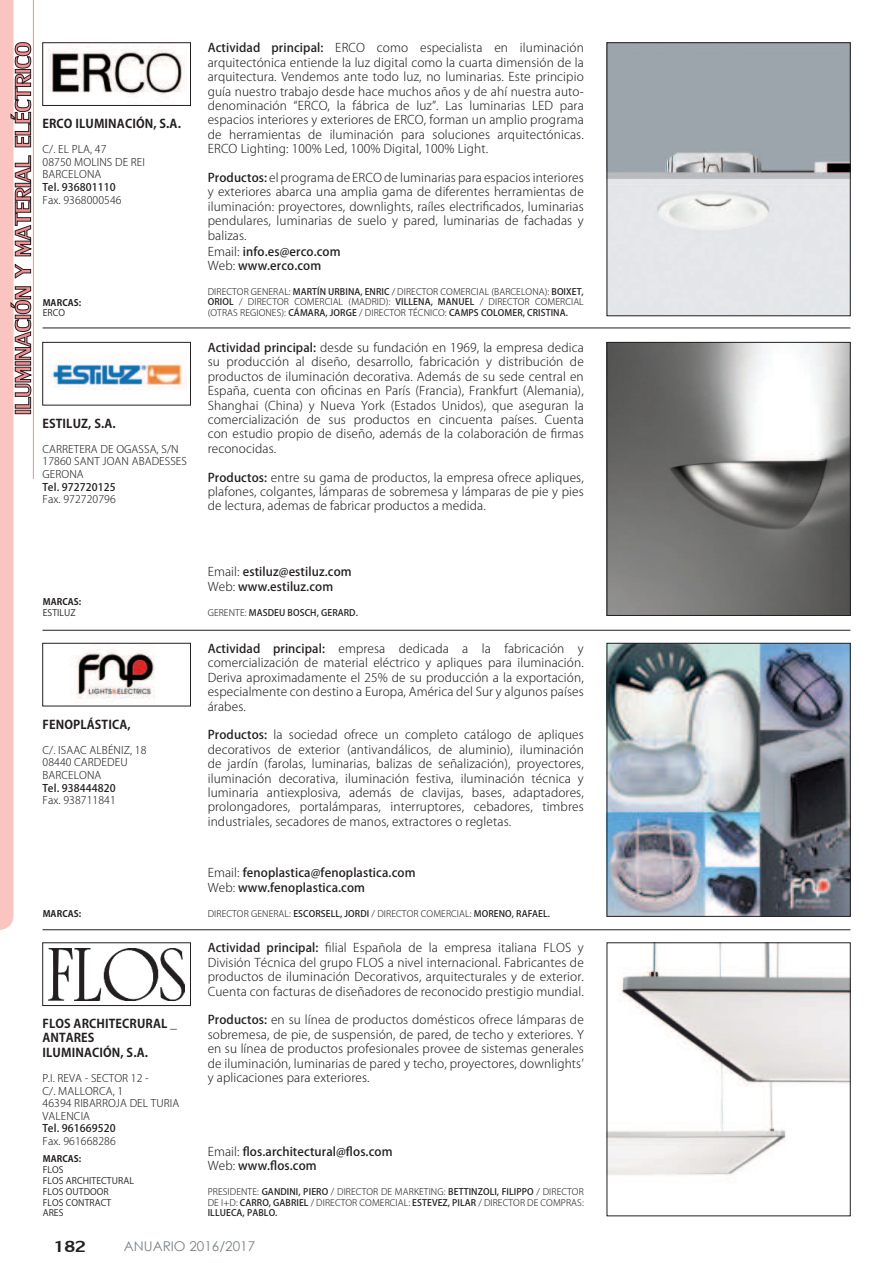
<style>
.page{position:relative;width:893px;height:1263px;background:#fff}
.page>*{position:absolute;margin:0;border:0;box-sizing:border-box;transform-origin:0 0}
.t1{font:24px "Lily UPC";color:#231f20}
.t2{font:13.5px "Century Gothic";color:#7b8387}
.t3{font:300 12px/14.4px "Koz Go Pro";letter-spacing:.01em;color:#231f20;text-align:justify}
.t4{font:500 12px/14.4px "Koz Go Pro";letter-spacing:.01em;color:#231f20}
.t5{font:700 12px/14.4px "Koz Go Pro";letter-spacing:.01em;color:#231f20}
.t6{font:300 10.5px/12.6px "Koz Go Pro";letter-spacing:.01em;color:#231f20}
.t7{font:500 10.5px "Koz Go Pro";letter-spacing:.01em;color:#231f20}
.t8{font:300 9px/10.5px "Koz Go Pro";letter-spacing:.01em;color:#231f20;text-align:justify}
.t9{font:9px/10.8px "Koz Go Pro";letter-spacing:.01em;color:#231f20}
.t10{font:700 9px "Koz Go Pro";letter-spacing:.01em;color:#231f20}
.t11{font:500 9px "Koz Go Pro";letter-spacing:.01em;color:#231f20}
.s1{font-weight:500}
.s2{font-weight:300}
</style>
<div class="page">
<hr style="left:43px;top:328px;width:807px;height:1px;background:#231f20">
<hr style="left:43px;top:630px;width:807px;height:1px;background:#231f20">
<hr style="left:43px;top:929px;width:807px;height:1px;background:#231f20">
<img style="left:609px;top:45px;width:239px;height:269px">
<img style="left:48px;top:46px;width:137px;height:51px">
<div style="left:43px;top:43px;width:148px;height:63px;border:1px solid #231f20"></div>
<img style="left:609px;top:344px;width:239px;height:270px">
<div style="left:607px;top:342px;width:243px;height:274px;border:1px solid #231f20"></div>
<img style="left:51px;top:364px;width:136px;height:25px">
<div style="left:43px;top:342px;width:148px;height:63px;border:1px solid #231f20"></div>
<img style="left:609px;top:645px;width:239px;height:269px">
<div style="left:607px;top:643px;width:243px;height:273px;border:1px solid #231f20"></div>
<img style="left:70px;top:645px;width:85px;height:57px">
<div style="left:43px;top:643px;width:148px;height:63px;border:1px solid #231f20"></div>
<img style="left:609px;top:944px;width:239px;height:232px">
<img style="left:49px;top:948px;width:136px;height:52px">
<div style="left:43px;top:942px;width:148px;height:64px;border:1px solid #231f20"></div>
<svg style="left:0;top:0;width:31px;height:930px"></svg>
<hr style="left:33px;top:0;width:1px;height:479px;background:#f48e91">
<p class="t5" style="left:43px;top:117px;width:140px">ERCO ILUMINACIÓN, S.A.</p>
<p class="t6" style="left:43px;top:143px;width:104px">C/. EL PLA, 47<br>08750 MOLINS DE REI<br>BARCELONA</p>
<p class="t7" style="left:43px;top:180px;width:75px">Tel. 936801110</p>
<p class="t6" style="left:43px;top:193px;width:81px">Fax. 9368000546</p>
<p class="t10" style="left:43px;top:296px;width:40px">MARCAS:</p>
<p class="t9" style="left:43px;top:308px;width:24px">ERCO</p>
<p class="t5" style="left:43px;top:417px;width:75px">ESTILUZ, S.A.</p>
<p class="t6" style="left:43px;top:443px;width:146px">CARRETERA DE OGASSA, S/N<br>17860 SANT JOAN ABADESSES<br>GERONA</p>
<p class="t7" style="left:43px;top:480px;width:75px">Tel. 972720125</p>
<p class="t6" style="left:43px;top:493px;width:75px">Fax. 972720796</p>
<p class="t10" style="left:43px;top:596px;width:40px">MARCAS:</p>
<p class="t9" style="left:43px;top:607px;width:35px">ESTILUZ</p>
<p class="t5" style="left:43px;top:718px;width:90px">FENOPLÁSTICA,</p>
<p class="t6" style="left:43px;top:744px;width:105px">C/. ISAAC ALBÉNIZ, 18<br>08440 CARDEDEU<br>BARCELONA</p>
<p class="t7" style="left:43px;top:781px;width:75px">Tel. 938444820</p>
<p class="t6" style="left:43px;top:794px;width:75px">Fax. 938711841</p>
<p class="t3" style="left:208px;top:41px;width:378px"><span class="s1">Actividad principal:</span> ERCO como especialista en iluminación arquitectónica entiende la luz digital como la cuarta dimensión de la arquitectura. Vendemos ante todo luz, no luminarias. Este principio guía nuestro trabajo desde hace muchos años y de ahí nuestra auto&shy;denominación “ERCO, la fábrica de luz”. Las luminarias LED para espacios interiores y exteriores de ERCO, forman un amplio programa de herramientas de iluminación para soluciones arquitectónicas.<br>ERCO Lighting: 100% Led, 100% Digital, 100% Light.</p>
<p class="t3" style="left:208px;top:170px;width:378px"><span class="s1">Productos:</span> el programa de ERCO de luminarias para espacios interiores y exteriores abarca una amplia gama de diferentes herramientas de iluminación: proyectores, downlights, raíles electri昀椀cados, luminarias pendulares, luminarias de suelo y pared, luminarias de fachadas y balizas.</p>
<p class="t4" style="left:208px;top:245px;width:134px"><span class="s2">Email:</span> info.es@erco.com<br><span class="s2">Web:</span> www.erco.com</p>
<p class="t8" style="left:208px;top:286px;width:378px">DIRECTOR GENERAL: <span class="s1">MARTÍN URBINA, ENRIC</span> / DIRECTOR COMERCIAL (BARCELONA): <span class="s1">BOIXET, ORIOL</span> / DIRECTOR COMERCIAL (MADRID): <span class="s1">VILLENA, MANUEL</span> / DIRECTOR COMERCIAL (OTRAS REGIONES): <span class="s1">CÁMARA, JORGE</span> / DIRECTOR TÉCNICO: <span class="s1">CAMPS COLOMER, CRISTINA.</span></p>
<p class="t3" style="left:208px;top:340px;width:378px"><span class="s1">Actividad principal:</span> desde su fundación en 1969, la empresa dedica su producción al diseño, desarrollo, fabricación y distribución de productos de iluminación decorativa. Además de su sede central en España, cuenta con o昀椀cinas en París (Francia), Frankfurt (Alemania), Shanghai (China) y Nueva York (Estados Unidos), que aseguran la comercialización de sus productos en cincuenta países. Cuenta con estudio propio de diseño, además de la colaboración de 昀椀rmas reconocidas.</p>
<p class="t3" style="left:208px;top:470px;width:378px"><span class="s1">Productos:</span> entre su gama de productos, la empresa ofrece apliques, plafones, colgantes, lámparas de sobremesa y lámparas de pie y pies de lectura, ademas de fabricar productos a medida.</p>
<p class="t4" style="left:208px;top:565px;width:145px"><span class="s2">Email:</span> estiluz@estiluz.com<br><span class="s2">Web:</span> www.estiluz.com</p>
<p class="t11" style="left:208px;top:606px;width:152px"><span class="s2">GERENTE:</span> MASDEU BOSCH, GERARD.</p>
<p class="t3" style="left:208px;top:641px;width:378px"><span class="s1">Actividad principal:</span> empresa dedicada a la fabricación y comercialización de material eléctrico y apliques para iluminación.<br>Deriva aproximadamente el 25% de su producción a la exportación, especialmente con destino a Europa, América del Sur y algunos países árabes.</p>
<p class="t3" style="left:208px;top:728px;width:378px"><span class="s1">Productos:</span> la sociedad ofrece un completo catálogo de apliques decorativos de exterior (antivandálicos, de aluminio), iluminación de jardín (farolas, luminarias, balizas de señalización), proyectores, iluminación decorativa, iluminación festiva, iluminación técnica y luminaria antiexplosiva, además de clavijas, bases, adaptadores, prolongadores, portalámparas, interruptores, cebadores, timbres industriales, secadores de manos, extractores o regletas.</p>
<p class="t4" style="left:208px;top:866px;width:209px"><span class="s2">Email:</span> fenoplastica@fenoplastica.com<br><span class="s2">Web:</span> www.fenoplastica.com</p>
<p class="t10" style="left:43px;top:908px;width:40px">MARCAS:</p>
<p class="t8" style="left:208px;top:908px;width:344px">DIRECTOR GENERAL: <span class="s1">ESCORSELL, JORDI</span> / DIRECTOR COMERCIAL: <span class="s1">MORENO, RAFAEL.</span></p>
<p class="t3" style="left:208px;top:941px;width:378px"><span class="s1">Actividad principal:</span> 昀椀lial Española de la empresa italiana FLOS y División Técnica del grupo FLOS a nivel internacional. Fabricantes de productos de iluminación Decorativos, arquitecturales y de exterior.<br>Cuenta con facturas de diseñadores de reconocido prestigio mundial.</p>
<p class="t3" style="left:208px;top:1013px;width:378px"><span class="s1">Productos:</span> en su línea de productos domésticos ofrece lámparas de sobremesa, de pie, de suspensión, de pared, de techo y exteriores. Y en su línea de productos profesionales provee de sistemas generales de iluminación, luminarias de pared y techo, proyectores, downlights’ y aplicaciones para exteriores.</p>
<p class="t5" style="left:43px;top:1017px;width:136px">FLOS ARCHITECRURAL _<br>ANTARES<br>ILUMINACIÓN, S.A.</p>
<p class="t6" style="left:43px;top:1072px;width:138px">P.I. REVA - SECTOR 12 -<br>C/. MALLORCA, 1<br>46394 RIBARROJA DEL TURIA<br>VALENCIA</p>
<p class="t7" style="left:43px;top:1122px;width:75px">Tel. 961669520</p>
<p class="t6" style="left:43px;top:1135px;width:75px">Fax. 961668286</p>
<p class="t4" style="left:208px;top:1145px;width:186px"><span class="s2">Email:</span> 昀氀os.architectural@昀氀os.com<br><span class="s2">Web:</span> www.昀氀os.com</p>
<p class="t8" style="left:208px;top:1186px;width:378px">PRESIDENTE: <span class="s1">GANDINI, PIERO</span> / DIRECTOR DE MARKETING: <span class="s1">BETTINZOLI, FILIPPO</span> / DIRECTOR DE I+D: <span class="s1">CARRO, GABRIEL</span> / DIRECTOR COMERCIAL: <span class="s1">ESTEVEZ, PILAR</span> / DIRECTOR DE COMPRAS:<br><span class="s1">ILLUECA, PABLO.</span></p>
<p class="t10" style="left:43px;top:1153px;width:40px">MARCAS:</p>
<p class="t9" style="left:43px;top:1165px;width:93px">FLOS<br>FLOS ARCHITECTURAL<br>FLOS OUTDOOR<br>FLOS CONTRACT<br>ARES</p>
<h1 class="t1" style="left:54px;top:1229px;width:34px">182</h1>
<p class="t2" style="left:124px;top:1241px;width:133px">ANUARIO 2016/2017</p>
</div>
